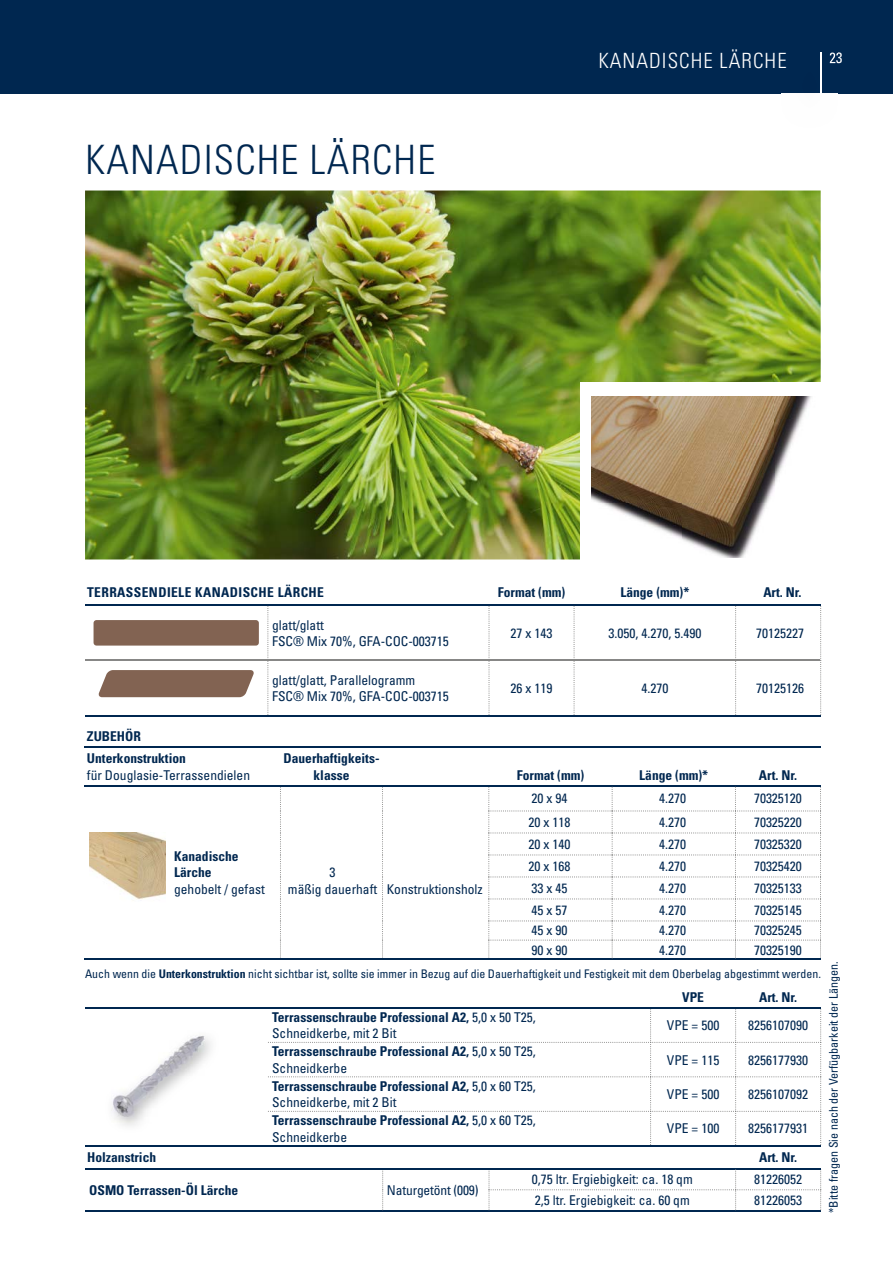
<style>
.page{position:relative;width:893px;height:1263px;background:#fff}
.page>*{position:absolute;margin:0;border:0;box-sizing:border-box;transform-origin:0 0}
.t1{font:300 condensed 40.5px "Univers LT Std";letter-spacing:.03em;color:#002750}
.t2{font:300 condensed 21px "Univers LT Std";letter-spacing:.05em;color:#fff}
.t3{font:condensed 15px "Univers LT Std";color:#fff}
.t4{font:condensed 13.5px/16.2px "Univers LT Std";color:#002750}
.t5{font:700 condensed 13.5px/16.2px "Univers LT Std";color:#002750}
.t6{font:700 condensed 13.5px "Univers LT Std";letter-spacing:.03em;color:#002750}
.t7{font:condensed 12px "Univers LT Std";color:#002750}
.t8{font:condensed 11.85px "Univers LT Std";color:#002750}
.s1{font-weight:700}
.s2{font-weight:400}
</style>
<div class="page">
<div style="left:0;top:0;width:893px;height:93px;background:#002750"></div>
<img style="left:820px;top:52px;width:18px;height:41px">
<svg style="left:830px;top:53px;width:8px;height:10px"></svg>
<hr style="left:821px;top:53px;width:1px;height:42px;background:#fff">
<svg style="left:735px;top:606px;width:1px;height:109px"></svg>
<svg style="left:820px;top:606px;width:1px;height:109px"></svg>
<hr style="left:85px;top:604px;width:183px;height:2px;background:#002750">
<hr style="left:268px;top:604px;width:221px;height:2px;background:#002750">
<hr style="left:489px;top:604px;width:85px;height:2px;background:#002750">
<hr style="left:574px;top:604px;width:162px;height:2px;background:#002750">
<hr style="left:736px;top:604px;width:85px;height:2px;background:#002750">
<hr style="left:736px;top:715px;width:85px;height:1px;background:#002750">
<hr style="left:85px;top:715px;width:183px;height:1px;background:#002750">
<hr style="left:268px;top:715px;width:221px;height:1px;background:#002750">
<hr style="left:489px;top:715px;width:85px;height:1px;background:#002750">
<hr style="left:574px;top:715px;width:162px;height:1px;background:#002750">
<svg style="left:267px;top:606px;width:1px;height:109px"></svg>
<svg style="left:488px;top:606px;width:2px;height:109px"></svg>
<svg style="left:573px;top:606px;width:2px;height:109px"></svg>
<hr style="left:85px;top:660px;width:183px;height:1px;background:#878786">
<hr style="left:268px;top:660px;width:221px;height:1px;background:#878786">
<hr style="left:489px;top:660px;width:85px;height:1px;background:#878786">
<hr style="left:574px;top:660px;width:162px;height:1px;background:#878786">
<hr style="left:736px;top:660px;width:84px;height:1px;background:#878786">
<div style="left:94px;top:620px;width:165px;height:26px;background:#826352;border-radius:3px"></div>
<svg style="left:98px;top:670px;width:156px;height:27px"></svg>
<img style="left:85px;top:190px;width:736px;height:369px">
<hr style="left:85px;top:1210px;width:298px;height:2px;background:#002750">
<hr style="left:383px;top:1210px;width:106px;height:2px;background:#002750">
<hr style="left:489px;top:1210px;width:247px;height:2px;background:#002750">
<hr style="left:736px;top:1210px;width:85px;height:2px;background:#002750">
<hr style="left:489px;top:1168px;width:247px;height:1px;background:#002750">
<hr style="left:736px;top:1168px;width:85px;height:1px;background:#002750">
<hr style="left:85px;top:1168px;width:298px;height:1px;background:#002750">
<svg style="left:382px;top:1169px;width:1px;height:41px"></svg>
<hr style="left:383px;top:1168px;width:106px;height:1px;background:#002750">
<svg style="left:488px;top:1169px;width:333px;height:41px"></svg>
<div style="left:580px;top:382px;width:253px;height:203px;background:#fff"></div>
<svg style="left:268px;top:1009px;width:553px;height:136px"></svg>
<hr style="left:85px;top:1007px;width:183px;height:2px;background:#002750">
<hr style="left:85px;top:1145px;width:183px;height:1px;background:#002750">
<hr style="left:268px;top:1007px;width:383px;height:2px;background:#002750">
<hr style="left:651px;top:1007px;width:85px;height:2px;background:#002750">
<hr style="left:736px;top:1007px;width:85px;height:2px;background:#002750">
<hr style="left:268px;top:1145px;width:383px;height:1px;background:#002750">
<hr style="left:651px;top:1145px;width:85px;height:1px;background:#002750">
<hr style="left:736px;top:1145px;width:85px;height:1px;background:#002750">
<img style="left:112px;top:1032px;width:93px;height:92px">
<hr style="left:735px;top:746px;width:85px;height:2px;background:#002750">
<hr style="left:280px;top:746px;width:102px;height:2px;background:#002750">
<hr style="left:382px;top:746px;width:107px;height:2px;background:#002750">
<hr style="left:489px;top:746px;width:123px;height:2px;background:#002750">
<hr style="left:612px;top:746px;width:123px;height:2px;background:#002750">
<svg style="left:280px;top:787px;width:1px;height:171px"></svg>
<hr style="left:85px;top:746px;width:85px;height:2px;background:#002750">
<hr style="left:170px;top:746px;width:110px;height:2px;background:#002750">
<svg style="left:382px;top:787px;width:1px;height:171px"></svg>
<hr style="left:85px;top:785px;width:85px;height:2px;background:#002750">
<hr style="left:170px;top:785px;width:110px;height:2px;background:#002750">
<hr style="left:280px;top:785px;width:102px;height:2px;background:#002750">
<hr style="left:382px;top:785px;width:107px;height:2px;background:#002750">
<hr style="left:85px;top:958px;width:85px;height:2px;background:#002750">
<hr style="left:170px;top:958px;width:110px;height:2px;background:#002750">
<hr style="left:280px;top:958px;width:102px;height:2px;background:#002750">
<hr style="left:382px;top:958px;width:107px;height:2px;background:#002750">
<hr style="left:489px;top:785px;width:123px;height:2px;background:#002750">
<hr style="left:612px;top:785px;width:123px;height:2px;background:#002750">
<hr style="left:735px;top:785px;width:86px;height:2px;background:#002750">
<hr style="left:489px;top:958px;width:123px;height:2px;background:#002750">
<hr style="left:735px;top:958px;width:86px;height:2px;background:#002750">
<hr style="left:612px;top:958px;width:123px;height:2px;background:#002750">
<svg style="left:488px;top:787px;width:333px;height:171px"></svg>
<img style="left:89px;top:833px;width:77px;height:66px">
<img style="left:591px;top:396px;width:221px;height:161px">
<h1 class="t1" style="left:85px;top:135px;width:352px">KANADISCHE LÄRCHE</h1>
<h2 class="t2" style="left:598px;top:48px;width:190px">KANADISCHE LÄRCHE</h2>
<p class="t3" style="left:829px;top:48px;width:15px">23</p>
<p class="t6" style="left:87px;top:583px;width:238px">TERRASSENDIELE KANADISCHE LÄRCHE</p>
<p class="t5" style="left:498px;top:584px;width:69px">Format (mm)</p>
<p class="t5" style="left:620px;top:584px;width:70px">Länge (mm)*</p>
<p class="t5" style="left:763px;top:584px;width:40px">Art. Nr.</p>
<p class="t4" style="left:272px;top:616px;width:178px">glatt/glatt<br>FSC® Mix 70%, GFA-COC-003715</p>
<p class="t4" style="left:511px;top:624px;width:43px">27 x 143</p>
<p class="t4" style="left:608px;top:624px;width:94px">3.050, 4.270, 5.490</p>
<p class="t4" style="left:756px;top:624px;width:49px">70125227</p>
<p class="t4" style="left:272px;top:672px;width:178px">glatt/glatt, Parallelogramm<br>FSC® Mix 70%, GFA-COC-003715</p>
<p class="t4" style="left:511px;top:680px;width:43px">26 x 119</p>
<p class="t4" style="left:641px;top:680px;width:28px">4.270</p>
<p class="t4" style="left:756px;top:680px;width:49px">70125126</p>
<p class="t5" style="left:87px;top:725px;width:100px;line-height:22.5px">ZUBEHÖR<br>Unterkonstruktion</p>
<p class="t4" style="left:87px;top:766px;width:165px">für Douglasie-Terrassendielen</p>
<p class="t5" style="left:283px;top:750px;width:97px;text-align:center">Dauerhaftigkeits&shy;klasse</p>
<p class="t5" style="left:174px;top:848px;width:66px">Kanadische<br>Lärche</p>
<p class="t4" style="left:174px;top:880px;width:92px">gehobelt / gefast</p>
<p class="t4" style="left:288px;top:864px;width:196px;text-indent:42px">3<br>mäßig dauerhaft Konstruktionsholz</p>
<p class="t5" style="left:517px;top:767px;width:69px">Format (mm)</p>
<p class="t5" style="left:639px;top:767px;width:70px">Länge (mm)*</p>
<p class="t5" style="left:759px;top:767px;width:40px">Art. Nr.</p>
<p class="t4" style="left:531px;top:790px;width:37px">20 x 94</p>
<p class="t4" style="left:659px;top:790px;width:28px">4.270</p>
<p class="t4" style="left:754px;top:790px;width:49px">70325120</p>
<p class="t4" style="left:528px;top:814px;width:43px">20 x 118</p>
<p class="t4" style="left:659px;top:814px;width:28px">4.270</p>
<p class="t4" style="left:754px;top:814px;width:49px">70325220</p>
<p class="t4" style="left:528px;top:836px;width:43px">20 x 140</p>
<p class="t4" style="left:659px;top:836px;width:28px">4.270</p>
<p class="t4" style="left:754px;top:836px;width:49px">70325320</p>
<p class="t4" style="left:528px;top:858px;width:43px">20 x 168</p>
<p class="t4" style="left:659px;top:858px;width:28px">4.270</p>
<p class="t4" style="left:754px;top:858px;width:49px">70325420</p>
<p class="t4" style="left:531px;top:880px;width:37px">33 x 45</p>
<p class="t4" style="left:659px;top:880px;width:28px">4.270</p>
<p class="t4" style="left:754px;top:880px;width:49px">70325133</p>
<p class="t4" style="left:531px;top:902px;width:37px">45 x 57</p>
<p class="t4" style="left:659px;top:902px;width:28px">4.270</p>
<p class="t4" style="left:754px;top:902px;width:49px">70325145</p>
<p class="t4" style="left:531px;top:922px;width:37px">45 x 90</p>
<p class="t4" style="left:659px;top:922px;width:28px">4.270</p>
<p class="t4" style="left:754px;top:922px;width:49px">70325245</p>
<p class="t4" style="left:531px;top:941px;width:37px">90 x 90</p>
<p class="t4" style="left:659px;top:941px;width:28px">4.270</p>
<p class="t4" style="left:754px;top:941px;width:49px">70325190</p>
<p class="t8" style="left:85px;top:966px;width:737px">Auch wenn die <span class="s1">Unterkonstruktion</span> nicht sichtbar ist, sollte sie immer in Bezug auf die Dauerhaftigkeit und Festigkeit mit dem Oberbelag abgestimmt werden.</p>
<p class="t7" style="left:826px;top:1213px;width:254px;rotate:-90deg">*Bitte fragen Sie nach der Verfügbarkeit der Längen.</p>
<p class="t5" style="left:682px;top:988px;width:23px">VPE</p>
<p class="t5" style="left:759px;top:988px;width:40px">Art. Nr.</p>
<p class="t5" style="left:272px;top:1009px;width:265px">Terrassenschraube Professional A2, <span class="s2">5,0 x 50 T25,<br>Schneidkerbe, mit 2 Bit</span></p>
<p class="t4" style="left:667px;top:1017px;width:54px">VPE = 500</p>
<p class="t4" style="left:748px;top:1017px;width:61px">8256107090</p>
<p class="t5" style="left:272px;top:1043px;width:265px">Terrassenschraube Professional A2, <span class="s2">5,0 x 50 T25,<br>Schneidkerbe</span></p>
<p class="t4" style="left:667px;top:1051px;width:54px">VPE = 115</p>
<p class="t4" style="left:748px;top:1051px;width:61px">8256177930</p>
<p class="t5" style="left:272px;top:1078px;width:265px">Terrassenschraube Professional A2, <span class="s2">5,0 x 60 T25,<br>Schneidkerbe, mit 2 Bit</span></p>
<p class="t4" style="left:667px;top:1086px;width:54px">VPE = 500</p>
<p class="t4" style="left:748px;top:1086px;width:61px">8256107092</p>
<p class="t5" style="left:272px;top:1112px;width:265px">Terrassenschraube Professional A2, <span class="s2">5,0 x 60 T25,<br>Schneidkerbe</span></p>
<p class="t4" style="left:667px;top:1120px;width:54px">VPE = 100</p>
<p class="t4" style="left:748px;top:1120px;width:61px">8256177931</p>
<p class="t5" style="left:87px;top:1149px;width:70px">Holzanstrich</p>
<p class="t5" style="left:759px;top:1149px;width:40px">Art. Nr.</p>
<p class="t5" style="left:89px;top:1182px;width:150px">OSMO Terrassen-Öl Lärche</p>
<p class="t4" style="left:387px;top:1181px;width:93px">Naturgetönt (009)</p>
<p class="t4" style="left:532px;top:1171px;width:162px">0,75 ltr. Ergiebigkeit: ca. 18 qm</p>
<p class="t4" style="left:754px;top:1171px;width:49px">81226052</p>
<p class="t4" style="left:535px;top:1192px;width:156px">2,5 ltr. Ergiebigkeit: ca. 60 qm</p>
<p class="t4" style="left:754px;top:1192px;width:49px">81226053</p>
</div>
